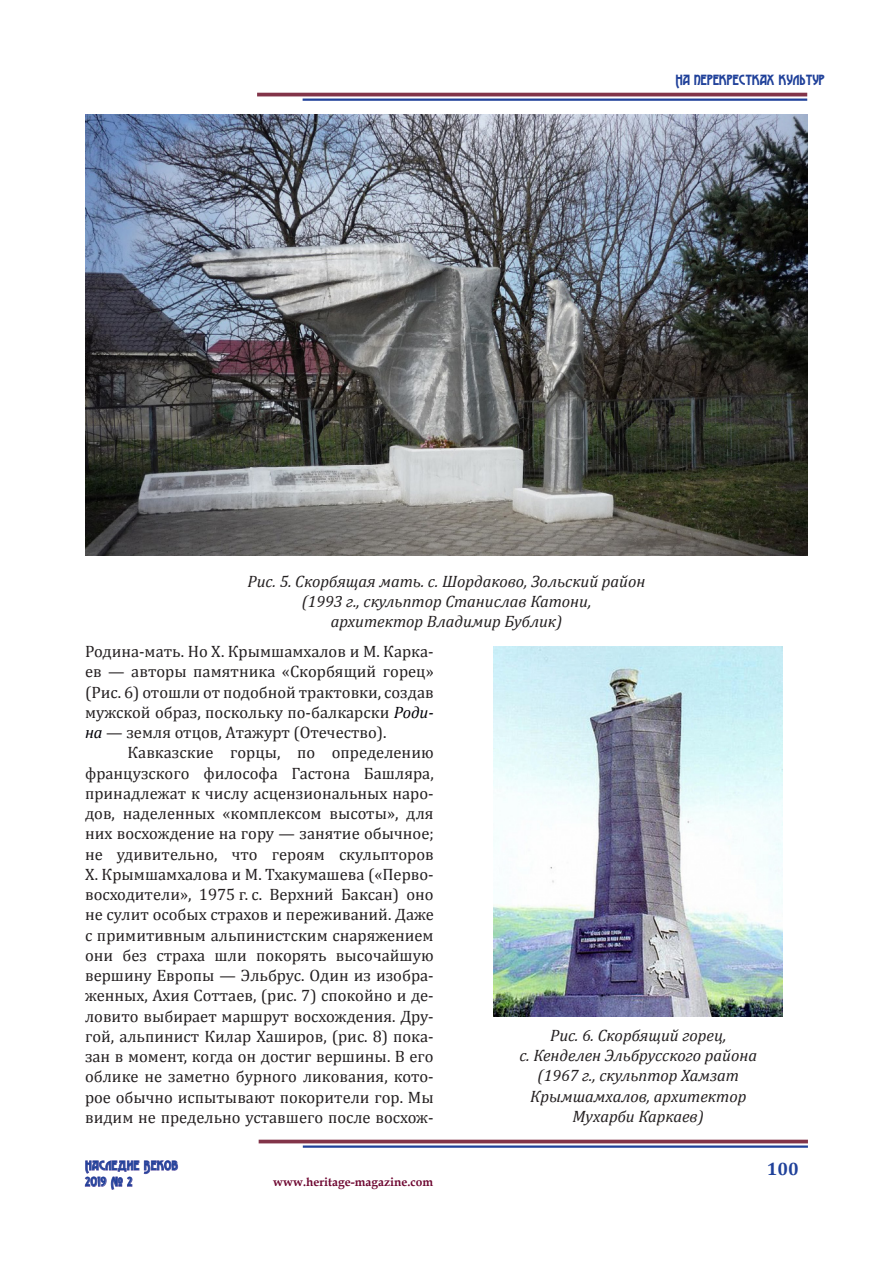
<style>
.page{position:relative;width:893px;height:1263px;background:#fff}
.page>*{position:absolute;margin:0;border:0;box-sizing:border-box;transform-origin:0 0}
.t1{font:700 18px "Cambria";color:#20419a}
.t2{font:16.5px/20.2px "Cambria";color:#231f20;text-align:justify}
.t3{font:italic 16.5px "Cambria";color:#231f20}
.t4{font:15px "Advokat Modern";color:#20419a}
.t5{font:13.5px/16.2px "Advokat Modern";letter-spacing:.03em;color:#20419a}
.t6{font:700 12px "Book Antiqua";color:#6e0731}
.s1{font-style:italic;color:#000007}
</style>
<div class="page">
<img style="left:85px;top:115px;width:723px;height:441px">
<img style="left:494px;top:646px;width:289px;height:371px">
<hr style="left:257px;top:93px;width:550px;height:3px;background:#823449">
<hr style="left:303px;top:99px;width:504px;height:2px;background:#20419a">
<hr style="left:259px;top:1140px;width:549px;height:3px;background:#823449">
<hr style="left:303px;top:1145px;width:505px;height:3px;background:#20419a">
<svg style="left:85px;top:1160px;width:93px;height:30px"></svg>
<p class="t4" style="left:675px;top:72px;width:151px">На перекрестках культур</p>
<p class="t3" style="left:248px;top:570px;width:399px">Рис. 5. Скорбящая мать. с. Шордаково, Зольский район</p>
<p class="t3" style="left:302px;top:590px;width:291px">(1993 г., скульптор Станислав Катони,</p>
<p class="t3" style="left:331px;top:610px;width:233px">архитектор Владимир Бублик)</p>
<p class="t2" style="left:85px;top:641px;width:350px">Родина-мать. Но Х. Крымшамхалов и М. Карка&shy;ев — авторы памятника «Скорбящий горец» (Рис. 6) отошли от подобной трактовки, создав мужской образ, поскольку по-балкарски <span class="s1">Роди&shy;на</span> — земля отцов, Атажурт (Отечество).</p>
<p class="t2" style="left:85px;top:742px;width:350px;text-indent:43px">Кавказские горцы, по определению французского философа Гастона Башляра, принадлежат к числу асцензиональных наро&shy;дов, наделенных «комплексом высоты», для них восхождение на гору — занятие обычное; не удивительно, что героям скульпторов Х. Крымшамхалова и М. Тхакумашева («Перво&shy;восходители», 1975 г. с. Верхний Баксан) оно не сулит особых страхов и переживаний. Даже с примитивным альпинистским снаряжением они без страха шли покорять высочайшую вершину Европы — Эльбрус. Один из изобра&shy;женных, Ахия Соттаев, (рис. 7) спокойно и де&shy;ловито выбирает маршрут восхождения. Дру&shy;гой, альпинист Килар Хаширов, (рис. 8) пока&shy;зан в момент, когда он достиг вершины. В его облике не заметно бурного ликования, кото&shy;рое обычно испытывают покорители гор. Мы видим не предельно уставшего после восхож-</p>
<p class="t5" style="left:85px;top:1158px;width:95px">Наследие Веков<br>2019 № 2</p>
<p class="t6" style="left:273px;top:1174px;width:161px">www.heritage-magazine.com</p>
<p class="t3" style="left:550px;top:1023px;width:178px">Рис. 6. Скорбящий горец,</p>
<p class="t3" style="left:519px;top:1044px;width:239px">с. Кенделен Эльбрусского района</p>
<p class="t3" style="left:538px;top:1064px;width:203px">(1967 г., скульптор Хамзат</p>
<p class="t3" style="left:530px;top:1084px;width:218px">Крымшамхалов, архитектор</p>
<p class="t3" style="left:573px;top:1104px;width:133px">Мухарби Каркаев)</p>
<p class="t1" style="left:767px;top:1156px;width:33px">100</p>
</div>
